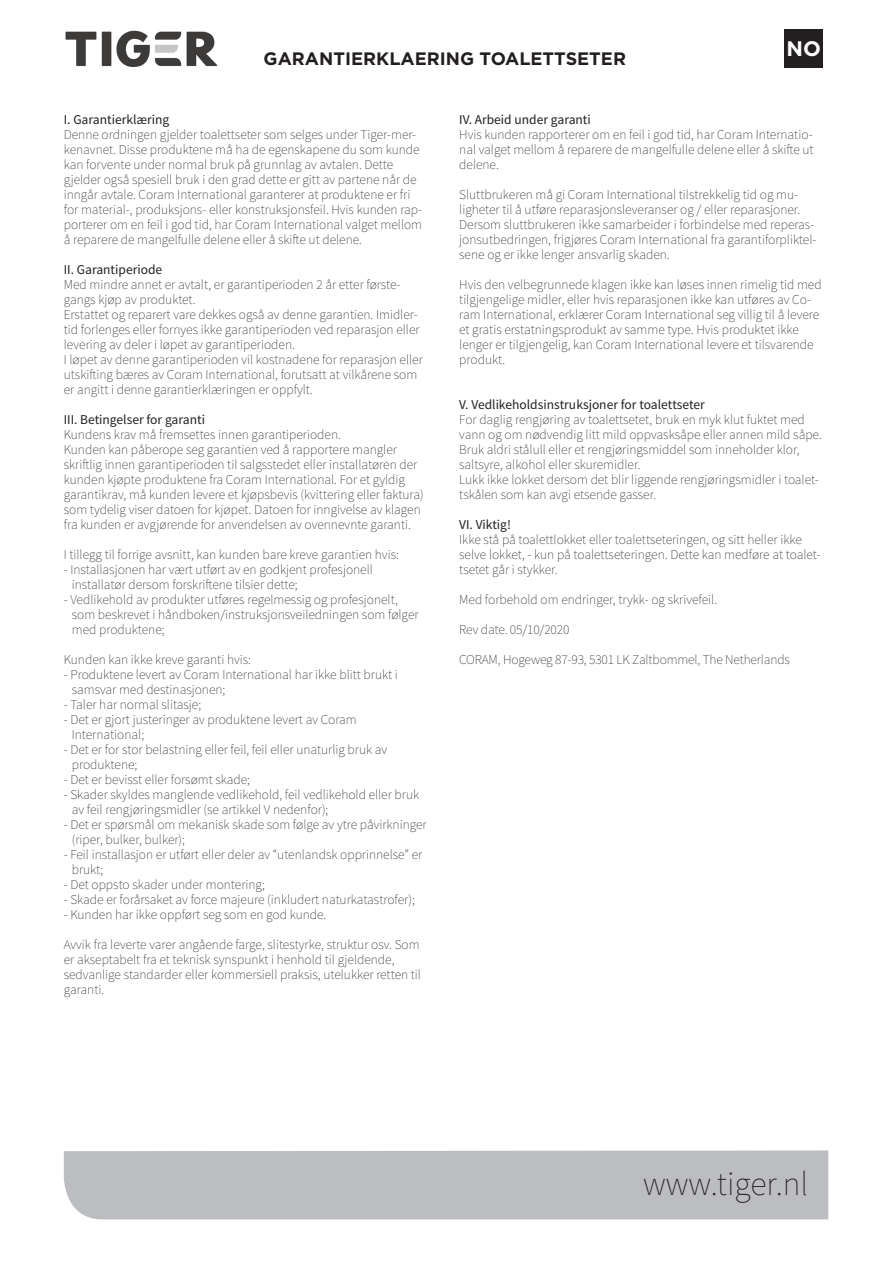
<style>
.page{position:relative;width:893px;height:1263px;background:#fff}
.page>*{position:absolute;margin:0;border:0;box-sizing:border-box;transform-origin:0 0}
.t1{font:200 33.75px "Source Sans Pro";color:#231f20}
.t2{font:700 21px "Gotham";color:#fff}
.t3{font:700 18px "Gotham";color:#231f20}
.t4{font:200 13.5px/15px "Source Sans Pro";color:#231f20}
.t5{font:13.5px "Source Sans Pro";color:#231f20}
</style>
<div class="page">
<div style="left:784px;top:29px;width:39px;height:39px;background:#231f20"></div>
<img style="left:65px;top:30px;width:153px;height:37px">
<div style="left:64px;top:1150px;width:764px;height:69px;background:#bcbdc0"></div>
<p class="t3" style="left:264px;top:47px;width:364px">GARANTIERKLAERING TOALETTSETER</p>
<p class="t2" style="left:786px;top:34px;width:36px">NO</p>
<p class="t5" style="left:64px;top:111px;width:107px">I. Garantierklæring</p>
<p class="t4" style="left:64px;top:127px;width:360px">Denne ordningen gjelder toalettseter som selges under Tiger-mer&shy;kenavnet. Disse produktene må ha de egenskapene du som kunde kan forvente under normal bruk på grunnlag av avtalen. Dette gjelder også spesiell bruk i den grad dette er gitt av partene når de inngår avtale. Coram International garanterer at produktene er fri for material-, produksjons- eller konstruksjonsfeil. Hvis kunden rap&shy;porterer om en feil i god tid, har Coram International valget mellom å reparere de mangelfulle delene eller å skifte ut delene.</p>
<p class="t5" style="left:64px;top:261px;width:100px">II. Garantiperiode</p>
<p class="t4" style="left:64px;top:277px;width:339px">Med mindre annet er avtalt, er garantiperioden 2 år etter første&shy;gangs kjøp av produktet.</p>
<p class="t4" style="left:64px;top:307px;width:357px">Erstattet og reparert vare dekkes også av denne garantien. Imidler&shy;tid forlenges eller fornyes ikke garantiperioden ved reparasjon eller levering av deler i løpet av garantiperioden.</p>
<p class="t4" style="left:64px;top:352px;width:361px">I løpet av denne garantiperioden vil kostnadene for reparasjon eller utskifting bæres av Coram International, forutsatt at vilkårene som er angitt i denne garantierklæringen er oppfylt.</p>
<p class="t5" style="left:64px;top:411px;width:143px">III. Betingelser for garanti</p>
<p class="t4" style="left:64px;top:427px;width:279px">Kundens krav må fremsettes innen garantiperioden.</p>
<p class="t4" style="left:64px;top:442px;width:361px">Kunden kan påberope seg garantien ved å rapportere mangler skriftlig innen garantiperioden til salgsstedet eller installatøren der kunden kjøpte produktene fra Coram International. For et gyldig garantikrav, må kunden levere et kjøpsbevis (kvittering eller faktura) som tydelig viser datoen for kjøpet. Datoen for inngivelse av klagen fra kunden er avgjørende for anvendelsen av ovennevnte garanti.</p>
<p class="t4" style="left:64px;top:547px;width:337px">I tillegg til forrige avsnitt, kan kunden bare kreve garantien hvis:</p>
<p class="t4" style="left:64px;top:562px;width:311px">- Installasjonen har vært utført av en godkjent profesjonell</p>
<p class="t4" style="left:72px;top:577px;width:227px">installatør dersom forskriftene tilsier dette;</p>
<p class="t4" style="left:64px;top:592px;width:336px">- Vedlikehold av produkter utføres regelmessig og profesjonelt,</p>
<p class="t4" style="left:72px;top:607px;width:348px">som beskrevet i håndboken/instruksjonsveiledningen som følger med produktene;</p>
<p class="t4" style="left:64px;top:652px;width:189px">Kunden kan ikke kreve garanti hvis:</p>
<p class="t4" style="left:72px;top:667px;width:327px;text-indent:-8px">- Produktene levert av Coram International har ikke blitt brukt i samsvar med destinasjonen;</p>
<p class="t4" style="left:64px;top:697px;width:139px">- Taler har normal slitasje;</p>
<p class="t4" style="left:64px;top:712px;width:294px">- Det er gjort justeringer av produktene levert av Coram</p>
<p class="t4" style="left:72px;top:727px;width:74px">International;</p>
<p class="t4" style="left:64px;top:742px;width:325px">- Det er for stor belastning eller feil, feil eller unaturlig bruk av</p>
<p class="t4" style="left:72px;top:757px;width:67px">produktene;</p>
<p class="t4" style="left:64px;top:772px;width:188px">- Det er bevisst eller forsømt skade;</p>
<p class="t4" style="left:72px;top:787px;width:349px;text-indent:-8px">- Skader skyldes manglende vedlikehold, feil vedlikehold eller bruk av feil rengjøringsmidler (se artikkel V nedenfor);</p>
<p class="t4" style="left:72px;top:817px;width:356px;text-indent:-8px">- Det er spørsmål om mekanisk skade som følge av ytre påvirkninger (riper, bulker, bulker);</p>
<p class="t4" style="left:72px;top:847px;width:352px;text-indent:-8px">- Feil installasjon er utført eller deler av “utenlandsk opprinnelse” er brukt;</p>
<p class="t4" style="left:64px;top:877px;width:203px">- Det oppsto skader under montering;</p>
<p class="t4" style="left:64px;top:892px;width:353px">- Skade er forårsaket av force majeure (inkludert naturkatastrofer);</p>
<p class="t4" style="left:64px;top:907px;width:264px">- Kunden har ikke oppført seg som en god kunde.</p>
<p class="t4" style="left:64px;top:937px;width:359px">Avvik fra leverte varer angående farge, slitestyrke, struktur osv. Som er akseptabelt fra et teknisk synspunkt i henhold til gjeldende, sedvanlige standarder eller kommersiell praksis, utelukker retten til garanti.</p>
<p class="t5" style="left:459px;top:111px;width:133px">IV. Arbeid under garanti</p>
<p class="t4" style="left:459px;top:127px;width:356px;text-align:justify">Hvis kunden rapporterer om en feil i god tid, har Coram Internatio&shy;nal valget mellom å reparere de mangelfulle delene eller å skifte ut delene.</p>
<p class="t4" style="left:459px;top:187px;width:359px">Sluttbrukeren må gi Coram International tilstrekkelig tid og mu&shy;ligheter til å utføre reparasjonsleveranser og / eller reparasjoner.<br>Dersom sluttbrukeren ikke samarbeider i forbindelse med reperas&shy;jonsutbedringen, frigjøres Coram International fra garantiforpliktel&shy;sene og er ikke lenger ansvarlig skaden.</p>
<p class="t4" style="left:459px;top:277px;width:364px">Hvis den velbegrunnede klagen ikke kan løses innen rimelig tid med tilgjengelige midler, eller hvis reparasjonen ikke kan utføres av Co&shy;ram International, erklærer Coram International seg villig til å levere et gratis erstatningsprodukt av samme type. Hvis produktet ikke lenger er tilgjengelig, kan Coram International levere et tilsvarende produkt.</p>
<p class="t5" style="left:459px;top:396px;width:247px">V. Vedlikeholdsinstruksjoner for toalettseter</p>
<p class="t4" style="left:459px;top:412px;width:364px">For daglig rengjøring av toalettsetet, bruk en myk klut fuktet med vann og om nødvendig litt mild oppvasksåpe eller annen mild såpe.</p>
<p class="t4" style="left:459px;top:442px;width:342px">Bruk aldri stålull eller et rengjøringsmiddel som inneholder klor, saltsyre, alkohol eller skuremidler.</p>
<p class="t4" style="left:459px;top:472px;width:361px">Lukk ikke lokket dersom det blir liggende rengjøringsmidler i toalet&shy;tskålen som kan avgi etsende gasser.</p>
<p class="t5" style="left:459px;top:516px;width:53px">VI. Viktig!</p>
<p class="t4" style="left:459px;top:532px;width:363px">Ikke stå på toalettlokket eller toalettseteringen, og sitt heller ikke selve lokket, - kun på toalettseteringen. Dette kan medføre at toalet&shy;tsetet går i stykker.</p>
<p class="t4" style="left:459px;top:592px;width:259px">Med forbehold om endringer, trykk- og skrivefeil.</p>
<p class="t4" style="left:459px;top:622px;width:112px">Rev date. 05/10/2020</p>
<p class="t4" style="left:459px;top:652px;width:332px">CORAM, Hogeweg 87-93, 5301 LK Zaltbommel, The Netherlands</p>
<p class="t1" style="left:643px;top:1164px;width:167px">www.tiger.nl</p>
</div>
